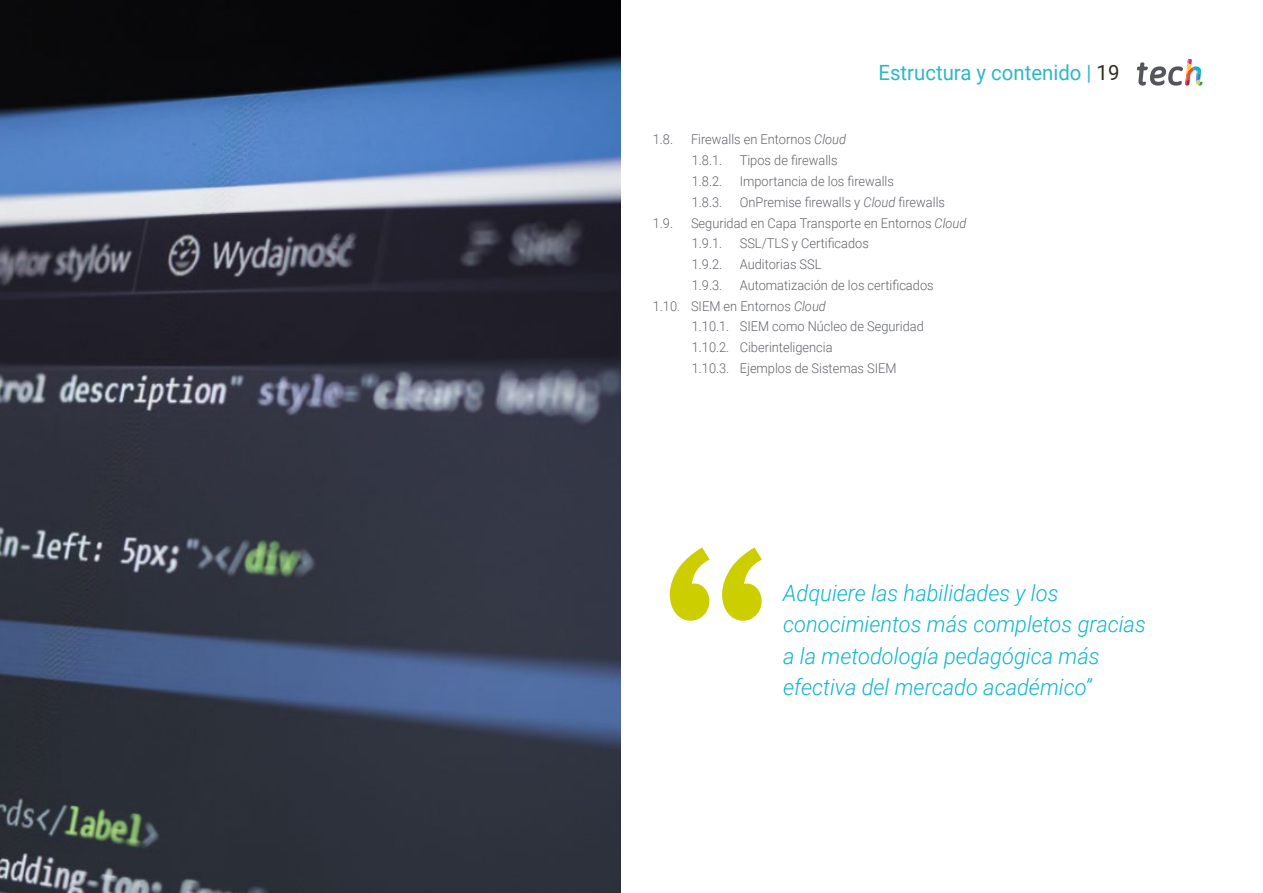
<style>
.page{position:relative;width:1263px;height:893px;background:#fff}
.page>*{position:absolute;margin:0;border:0;box-sizing:border-box;transform-origin:0 0}
.t1{font:italic 300 22.5px/31.5px "Roboto";color:#0fb6cf}
.t2{font:21px "Roboto";color:#2db8c5}
.t3{font:300 13.5px/20.7px "Roboto";color:#61646a;scale:.95 1}
.s1{font-style:italic}
.s2{color:#312e20}
</style>
<div class="page">
<img style="left:0;top:0;width:621px;height:893px">
<svg style="left:1137px;top:59px;width:65px;height:27px"></svg>
<svg style="left:670px;top:547px;width:92px;height:74px"></svg>
<p class="t3" style="left:653px;top:129px;width:23px">1.8.</p>
<p class="t3" style="left:691px;top:129px;width:165px">Firewalls en Entornos <span class="s1">Cloud<br></span>1.8.1.</p>
<p class="t3" style="left:740px;top:150px;width:104px">Tipos de firewalls</p>
<h2 class="t2" style="left:878px;top:57px;width:242px">Estructura y contenido | <span class="s2">19</span></h2>
<p class="t3" style="left:692px;top:170px;width:34px">1.8.2.</p>
<p class="t3" style="left:740px;top:170px;width:164px">Importancia de los firewalls</p>
<p class="t3" style="left:692px;top:191px;width:34px">1.8.3.</p>
<p class="t3" style="left:740px;top:191px;width:218px">OnPremise firewalls y <span class="s1">Cloud</span> firewalls</p>
<p class="t3" style="left:653px;top:212px;width:23px">1.9.</p>
<p class="t3" style="left:691px;top:212px;width:291px">Seguridad en Capa Transporte en Entornos <span class="s1">Cloud<br></span>1.9.1.</p>
<p class="t3" style="left:740px;top:233px;width:137px">SSL/TLS y Certificados</p>
<p class="t3" style="left:692px;top:253px;width:34px">1.9.2.</p>
<p class="t3" style="left:740px;top:253px;width:88px">Auditorias SSL</p>
<p class="t3" style="left:692px;top:274px;width:34px">1.9.3.</p>
<p class="t3" style="left:653px;top:274px;width:297px;text-indent:87px">Automatización de los certificados<br>1.10. SIEM en Entornos <span class="s1">Cloud</span></p>
<p class="t3" style="left:692px;top:316px;width:246px">1.10.1. SIEM como Núcleo de Seguridad<br>1.10.2. Ciberinteligencia<br>1.10.3. Ejemplos de Sistemas SIEM</p>
<h1 class="t1" style="left:783px;top:576px;width:364px">Adquiere las habilidades y los conocimientos más completos gracias a la metodología pedagógica más efectiva del mercado académico”</h1>
</div>
